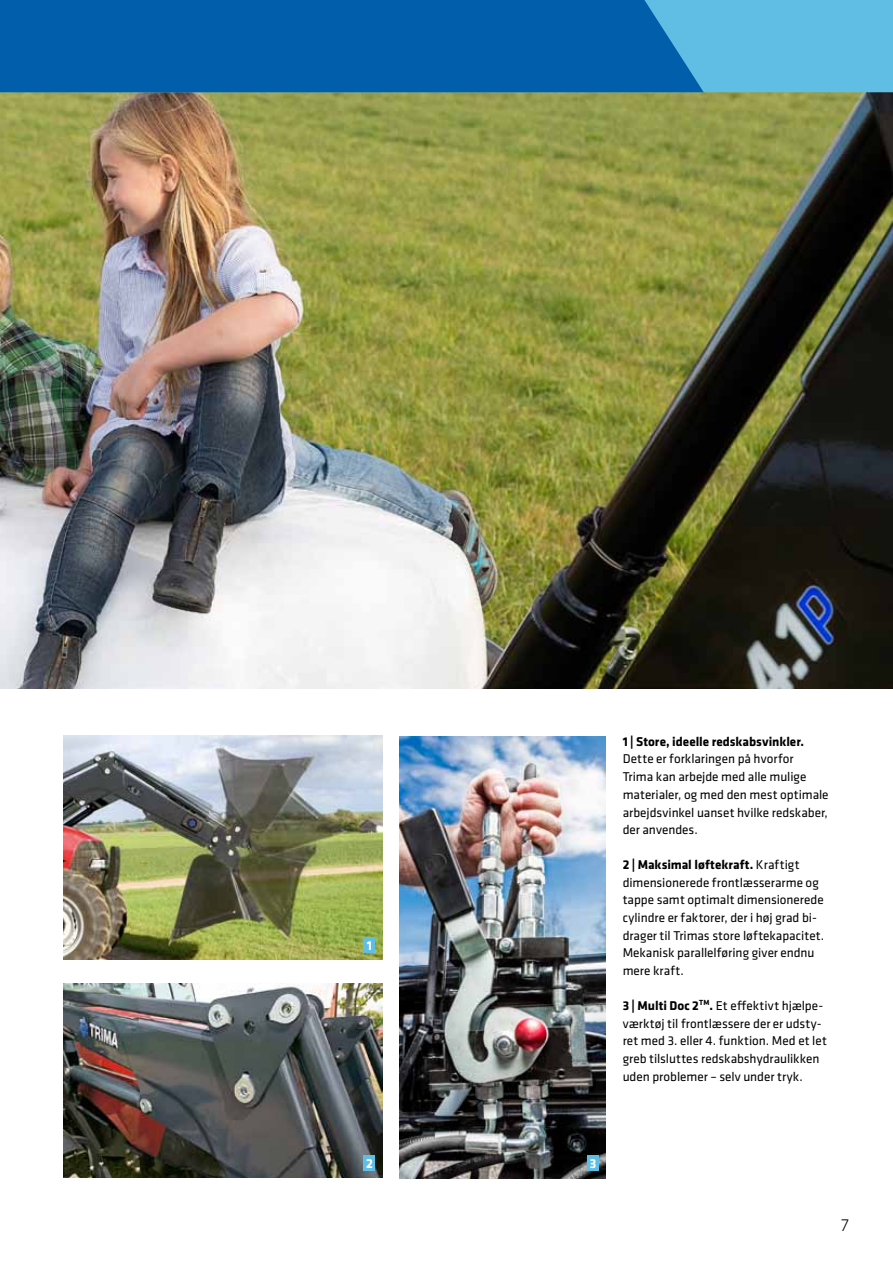
<style>
.page{position:relative;width:893px;height:1263px;background:#fff}
.page>*{position:absolute;margin:0;border:0;box-sizing:border-box;transform-origin:0 0}
.t1{font:300 18px "Klavika";color:#000}
.t2{font:700 13.5px "Klavika";color:#fff}
.t3{font:13.2px/17.7px "Klavika";color:#000}
.t4{font:700 13.2px "Klavika";letter-spacing:-.005em;color:#000}
.s1{font-weight:700}
</style>
<div class="page">
<img style="left:0;top:92px;width:893px;height:596px">
<div style="left:0;top:0;width:893px;height:92px;background:#60bee5"></div>
<div style="left:0;top:0;width:704px;height:92px;background:#005eaa"></div>
<img style="left:64px;top:983px;width:318px;height:195px">
<img style="left:64px;top:736px;width:318px;height:224px">
<img style="left:399px;top:736px;width:207px;height:442px">
<div style="left:364px;top:938px;width:11px;height:15px;background:#60bee5"></div>
<div style="left:587px;top:1156px;width:12px;height:15px;background:#60bee5"></div>
<div style="left:364px;top:1156px;width:11px;height:15px;background:#60bee5"></div>
<p class="t2" style="left:367px;top:936px;width:7px">1</p>
<p class="t4" style="left:623px;top:732px;width:183px">1 | Store, ideelle redskabsvinkler.</p>
<p class="t3" style="left:623px;top:750px;width:207px">Dette er forklaringen på hvorfor<br>Trima kan arbejde med alle mulige materialer, og med den mest optimale arbejdsvinkel uanset hvilke redskaber, der anvendes.</p>
<p class="t3" style="left:623px;top:855px;width:203px"><span class="s1">2 | Maksimal løftekraft.</span> Kraftigt dimensionerede frontlæsserarme og tappe samt optimalt dimensionerede cylindre er faktorer, der i høj grad bi&shy;drager til Trimas store løftekapacitet.<br>Mekanisk parallelføring giver endnu mere kraft.</p>
<p class="t3" style="left:623px;top:996px;width:206px"><span class="s1">3 | Multi Doc 2</span><sup>TM</sup><span class="s1">.</span> Et effektivt hjælpe&shy;værktøj til frontlæssere der er udsty&shy;ret med 3. eller 4. funktion. Med et let greb tilsluttes redskabshydraulikken uden problemer – selv under tryk.</p>
<p class="t2" style="left:366px;top:1153px;width:8px">2</p>
<p class="t2" style="left:590px;top:1153px;width:8px">3</p>
<h1 class="t1" style="left:841px;top:1214px;width:9px">7</h1>
</div>
